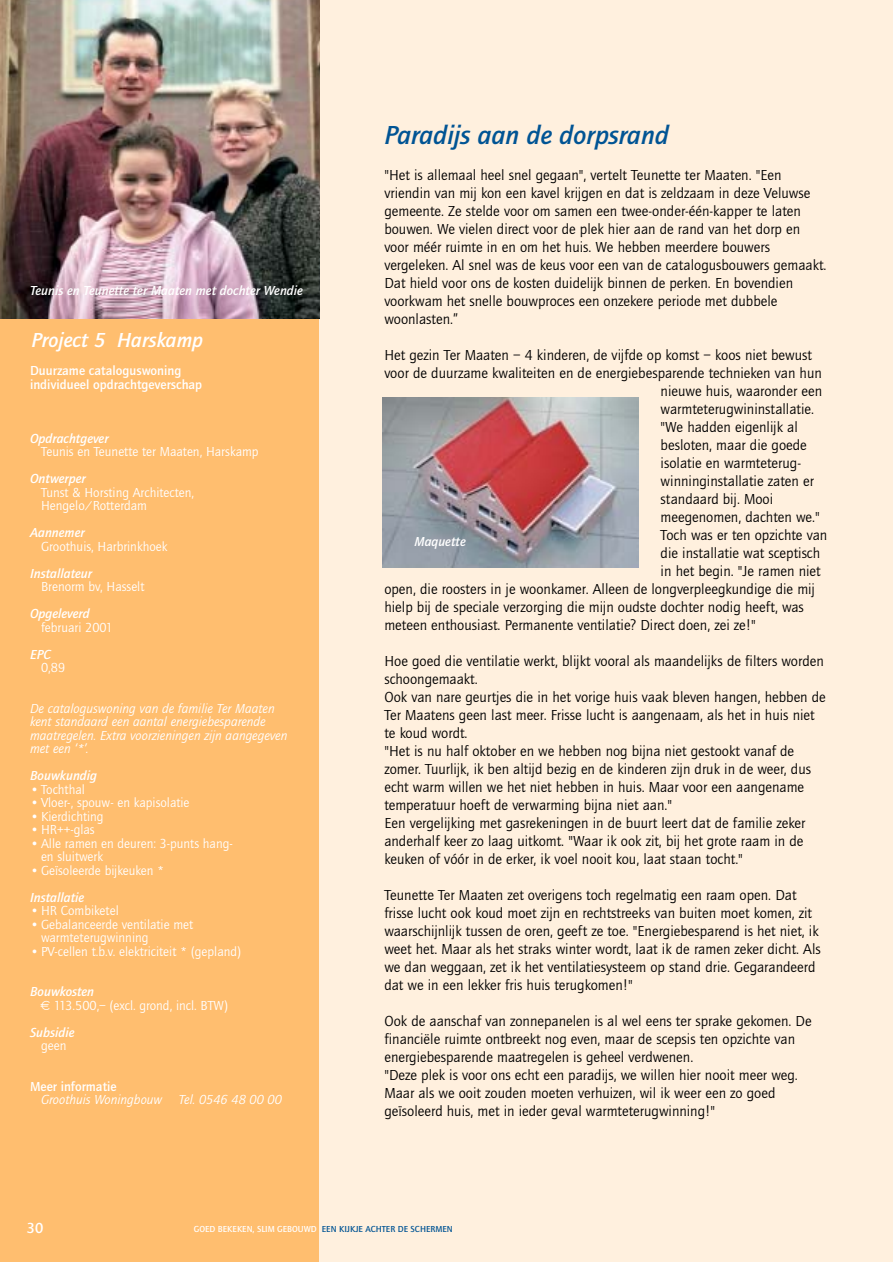
<style>
.page{position:relative;width:893px;height:1263px;background:#fff}
.page>*{position:absolute;margin:0;border:0;box-sizing:border-box;transform-origin:0 0}
.t1{font:italic 500 27px "Quay Sans";color:#005494}
.t2{font:italic 500 21px "Quay Sans";color:#fff}
.t3{font:15px/18px "Quay Sans";color:#000}
.t4{font:500 15px "Quay Sans";color:#fff}
.t5{font:13.5px/13.5px "Quay Sans";color:#fff}
.t6{font:italic 13.5px/13.5px "Quay Sans";color:#fff}
.t7{font:italic 500 13.5px "Quay Sans";color:#fff}
.t8{font:500 13.5px/13.5px "Quay Sans";color:#fff}
.t9{font:500 9px "Quay Sans";color:#005494}
.s1{font-weight:500;font-style:italic}
.s2{font-family:"Capitals";font-size:14.25px}
.s3{color:#fff}
</style>
<div class="page">
<div style="left:1px;top:0;width:891px;height:1262px;background:#fff0de"></div>
<div style="left:1px;top:0;width:318px;height:1262px;background:#ffbe6f"></div>
<img style="left:383px;top:397px;width:255px;height:171px">
<img style="left:1px;top:0;width:318px;height:319px">
<p class="t7" style="left:30px;top:285px;width:274px">Teunis en Teunette ter Maaten met dochter Wendie</p>
<h2 class="t2" style="left:32px;top:332px;width:173px">Project 5 Harskamp</h2>
<p class="t8" style="left:30px;top:365px;width:174px">Duurzame cataloguswoning individueel opdrachtgeverschap</p>
<p class="t7" style="left:30px;top:433px;width:80px">Opdrachtgever</p>
<p class="t5" style="left:41px;top:446px;width:219px">Teunis en Teunette ter Maaten, Harskamp</p>
<p class="t7" style="left:30px;top:473px;width:57px">Ontwerper</p>
<p class="t5" style="left:41px;top:487px;width:154px">Tunst &amp; Horsting Architecten,<br>Hengelo/Rotterdam</p>
<p class="t7" style="left:30px;top:527px;width:56px">Aannemer</p>
<p class="t5" style="left:41px;top:541px;width:128px">Groothuis, Harbrinkhoek</p>
<p class="t7" style="left:30px;top:568px;width:64px">Installateur</p>
<p class="t5" style="left:41px;top:581px;width:105px">Brenorm bv, Hasselt</p>
<p class="t7" style="left:30px;top:608px;width:61px">Opgeleverd</p>
<p class="t5" style="left:41px;top:622px;width:73px">februari 2001</p>
<p class="t7" style="left:30px;top:649px;width:22px">EPC</p>
<p class="t5" style="left:41px;top:662px;width:26px">0,89</p>
<p class="t6" style="left:30px;top:703px;width:259px">De cataloguswoning van de familie Ter Maaten kent standaard een aantal energiebesparende maatregelen. Extra voorzieningen zijn aangegeven met een ‘*’.</p>
<p class="t7" style="left:30px;top:770px;width:69px">Bouwkundig</p>
<p class="t5" style="left:30px;top:784px;width:56px">• Tochthal</p>
<p class="t5" style="left:30px;top:797px;width:161px">•Vloer-, spouw- en kapisolatie</p>
<p class="t5" style="left:30px;top:811px;width:75px">•Kierdichting</p>
<p class="t5" style="left:30px;top:824px;width:66px">•HR++-glas</p>
<p class="t5" style="left:41px;top:838px;width:193px;text-indent:-11px">•Alle ramen en deuren: 3-punts hang&shy;en sluitwerk</p>
<p class="t5" style="left:30px;top:865px;width:136px">•Geïsoleerde bijkeuken *</p>
<p class="t7" style="left:30px;top:892px;width:56px">Installatie</p>
<p class="t5" style="left:30px;top:905px;width:90px">•HR Combiketel</p>
<p class="t5" style="left:41px;top:919px;width:154px;text-indent:-11px">•Gebalanceerde ventilatie met warmteterugwinning</p>
<p class="t5" style="left:30px;top:946px;width:212px">•PV-cellen t.b.v. elektriciteit * (gepland)</p>
<p class="t5" style="left:41px;top:986px;width:188px;text-indent:-11px"><span class="s1">Bouwkosten<br></span><span class="s2">€</span>113.500,– (excl. grond, incl. BTW)</p>
<p class="t7" style="left:30px;top:1027px;width:46px">Subsidie</p>
<p class="t5" style="left:41px;top:1040px;width:27px">geen</p>
<p class="t8" style="left:30px;top:1081px;width:88px">Meer informatie</p>
<p class="t6" style="left:41px;top:1094px;width:242px">Groothuis Woningbouw Tel. 0546 48 00 00</p>
<h1 class="t1" style="left:384px;top:125px;width:286px">Paradijs aan de dorpsrand</h1>
<p class="t3" style="left:384px;top:167px;width:443px">"Het is allemaal heel snel gegaan", vertelt Teunette ter Maaten. "Een vriendin van mij kon een kavel krijgen en dat is zeldzaam in deze Veluwse gemeente. Ze stelde voor om samen een twee-onder-één-kapper te laten bouwen. We vielen direct voor de plek hier aan de rand van het dorp en voor méér ruimte in en om het huis. We hebben meerdere bouwers vergeleken. Al snel was de keus voor een van de catalogusbouwers gemaakt.<br>Dat hield voor ons de kosten duidelijk binnen de perken. En bovendien voorkwam het snelle bouwproces een onzekere periode met dubbele woonlasten.”</p>
<p class="t3" style="left:384px;top:347px;width:429px">Het gezin Ter Maaten – 4 kinderen, de vijfde op komst – koos niet bewust</p>
<p class="t3" style="left:384px;top:365px;width:439px">voor de duurzame kwaliteiten en de energiebesparende technieken van hun</p>
<p class="t3" style="left:660px;top:383px;width:163px">nieuwe huis, waaronder een</p>
<p class="t3" style="left:660px;top:401px;width:155px">warmteterugwininstallatie.</p>
<p class="t3" style="left:660px;top:419px;width:139px">"We hadden eigenlijk al</p>
<p class="t3" style="left:660px;top:437px;width:148px">besloten, maar die goede</p>
<p class="t3" style="left:660px;top:455px;width:142px">isolatie en warmteterug-</p>
<p class="t3" style="left:660px;top:473px;width:155px">winninginstallatie zaten er</p>
<p class="t3" style="left:660px;top:491px;width:114px">standaard bij. Mooi</p>
<p class="t3" style="left:660px;top:509px;width:160px">meegenomen, dachten we."</p>
<p class="t3" style="left:660px;top:527px;width:168px">Toch was er ten opzichte van</p>
<p class="t3" style="left:660px;top:545px;width:161px">die installatie wat sceptisch</p>
<p class="t3" style="left:660px;top:563px;width:162px">in het begin. "Je ramen niet</p>
<p class="t3" style="left:384px;top:581px;width:432px">open, die roosters in je woonkamer. Alleen de longverpleegkundige die mij</p>
<p class="t3" style="left:384px;top:599px;width:421px">hielp bij de speciale verzorging die mijn oudste dochter nodig heeft, was</p>
<p class="t3" style="left:384px;top:617px;width:373px">meteen enthousiast. Permanente ventilatie? Direct doen, zei ze!"</p>
<p class="t3" style="left:384px;top:653px;width:443px">Hoe goed die ventilatie werkt, blijkt vooral als maandelijks de filters worden schoongemaakt.<br>Ook van nare geurtjes die in het vorige huis vaak bleven hangen, hebben de Ter Maatens geen last meer. Frisse lucht is aangenaam, als het in huis niet te koud wordt.<br>"Het is nu half oktober en we hebben nog bijna niet gestookt vanaf de zomer. Tuurlijk, ik ben altijd bezig en de kinderen zijn druk in de weer, dus echt warm willen we het niet hebben in huis. Maar voor een aangename temperatuur hoeft de verwarming bijna niet aan."<br>Een vergelijking met gasrekeningen in de buurt leert dat de familie zeker anderhalf keer zo laag uitkomt. "Waar ik ook zit, bij het grote raam in de keuken of vóór in de erker, ik voel nooit kou, laat staan tocht."</p>
<p class="t3" style="left:384px;top:887px;width:438px">Teunette Ter Maaten zet overigens toch regelmatig een raam open. Dat frisse lucht ook koud moet zijn en rechtstreeks van buiten moet komen, zit waarschijnlijk tussen de oren, geeft ze toe. "Energiebesparend is het niet, ik weet het. Maar als het straks winter wordt, laat ik de ramen zeker dicht. Als we dan weggaan, zet ik het ventilatiesysteem op stand drie. Gegarandeerd dat we in een lekker fris huis terugkomen!"</p>
<p class="t3" style="left:384px;top:1013px;width:429px">Ook de aanschaf van zonnepanelen is al wel eens ter sprake gekomen. De financiële ruimte ontbreekt nog even, maar de scepsis ten opzichte van energiebesparende maatregelen is geheel verdwenen.<br>"Deze plek is voor ons echt een paradijs, we willen hier nooit meer weg.<br>Maar als we ooit zouden moeten verhuizen, wil ik weer een zo goed geïsoleerd huis, met in ieder geval warmteterugwinning!"</p>
<p class="t7" style="left:414px;top:536px;width:53px">Maquette</p>
<p class="t4" style="left:27px;top:1222px;width:18px">30</p>
<p class="t9" style="left:194px;top:1225px;width:260px"><span class="s3">GOED BEKEKEN, SLIM GEBOUWD</span> EEN KIJKJE ACHTER DE SCHERMEN</p>
</div>
